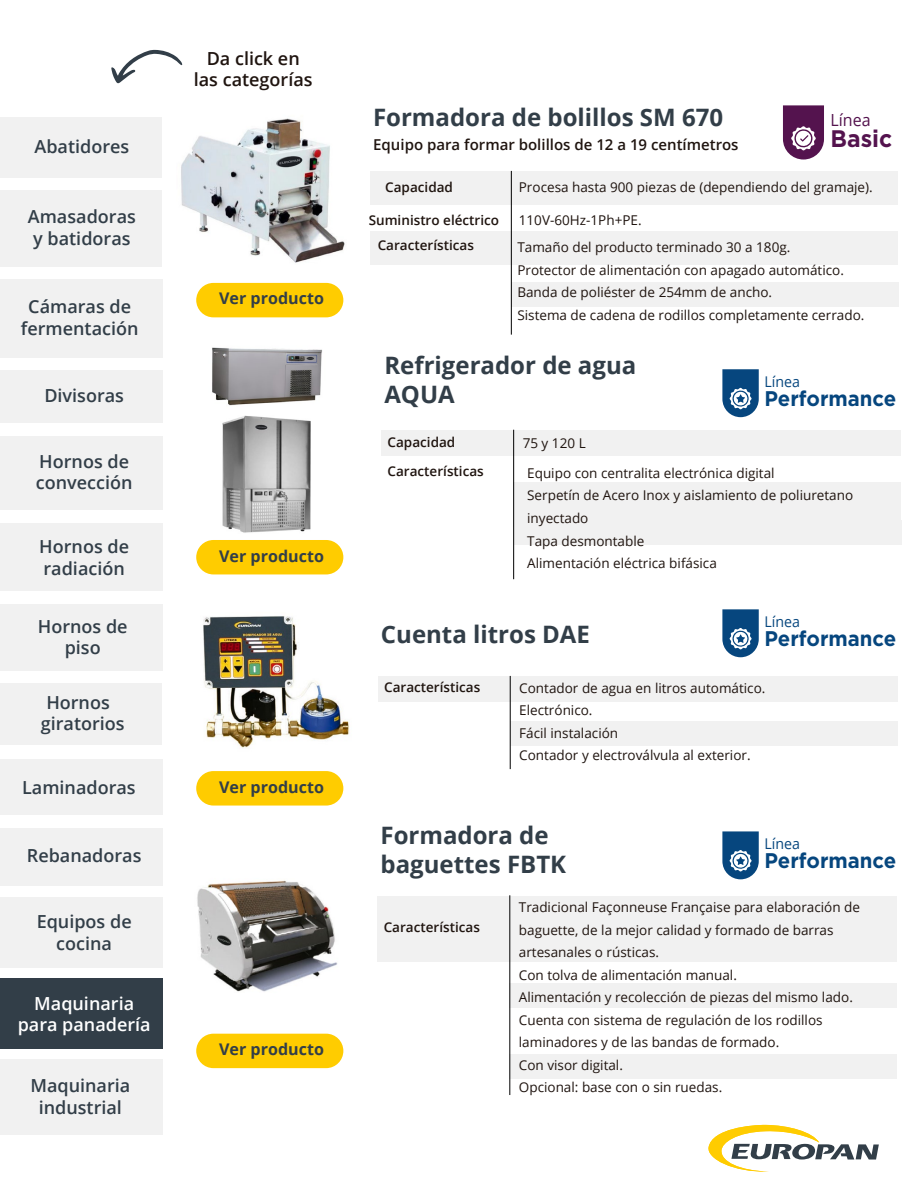
<style>
.page{position:relative;width:915px;height:1191px;background:#fff}
.page>*{position:absolute;margin:0;border:0;box-sizing:border-box;transform-origin:0 0}
.t1{font:700 24px/28.8px "Open Sans";color:#323e48}
.t2{font:700 23.85px "Gotham";color:#54134e;scale:.96 1}
.t3{font:700 21.15px "Gotham";color:#06467e;scale:.96 1}
.t4{font:600 18px/21.6px "Open Sans";color:#323e48;text-align:center}
.t5{font:600 18px/21.6px "Open Sans";color:#fff;text-align:center}
.t6{font:600 18px/21px "Open Sans";color:#1f140f;text-align:center}
.t7{font:16.65px "Open Sans";color:#54134e;scale:.96 1}
.t8{font:700 16.05px "Open Sans";color:#323e48}
.t9{font:600 15px "Open Sans";color:#1f140f}
.t10{font:14.7px "Open Sans";color:#06467e;scale:.96 1}
.t11{font:13.5px/22.5px "Open Sans";color:#1f140f}
.t12{font:600 13.5px "Open Sans";color:#1f140f}
</style>
<div class="page">
<div style="left:1px;top:1059px;width:162px;height:75px;background:#f1f1f1"></div>
<div style="left:1px;top:190px;width:161px;height:77px;background:#f1f1f1"></div>
<div style="left:1px;top:117px;width:161px;height:60px;background:#f1f1f1"></div>
<div style="left:0;top:279px;width:162px;height:78px;background:#f1f1f1"></div>
<div style="left:0;top:371px;width:162px;height:52px;background:#f1f1f1"></div>
<div style="left:0;top:436px;width:162px;height:74px;background:#f1f1f1"></div>
<div style="left:0;top:524px;width:162px;height:67px;background:#f1f1f1"></div>
<div style="left:0;top:604px;width:162px;height:66px;background:#f1f1f1"></div>
<div style="left:0;top:683px;width:161px;height:62px;background:#f1f1f1"></div>
<div style="left:0;top:759px;width:162px;height:56px;background:#f1f1f1"></div>
<div style="left:0;top:828px;width:162px;height:57px;background:#f1f1f1"></div>
<div style="left:0;top:897px;width:162px;height:70px;background:#f1f1f1"></div>
<div style="left:0;top:978px;width:162px;height:70px;background:#323e48"></div>
<svg style="left:111px;top:50px;width:71px;height:34px"></svg>
<svg style="left:783px;top:105px;width:40px;height:54px"></svg>
<svg style="left:708px;top:1124px;width:170px;height:48px"></svg>
<div style="left:370px;top:171px;width:527px;height:33px;background:#f1f1f1"></div>
<div style="left:370px;top:231px;width:527px;height:33px;background:#f1f1f1"></div>
<div style="left:511px;top:282px;width:387px;height:24px;background:#f1f1f1"></div>
<hr style="left:511px;top:171px;width:1px;height:163px;background:#000">
<img style="left:181px;top:118px;width:164px;height:145px">
<div style="left:196px;top:1033px;width:147px;height:35px;background:#fc0;border-radius:17px"></div>
<div style="left:196px;top:771px;width:147px;height:34px;background:#fc0;border-radius:17px"></div>
<div style="left:381px;top:430px;width:519px;height:25px;background:#f1f1f1"></div>
<div style="left:513px;top:482px;width:387px;height:44px;background:#f1f1f1"></div>
<div style="left:514px;top:520px;width:387px;height:24px;background:#f1f1f1"></div>
<hr style="left:513px;top:430px;width:1px;height:149px;background:#000">
<svg style="left:722px;top:369px;width:36px;height:48px"></svg>
<svg style="left:722px;top:609px;width:36px;height:48px"></svg>
<svg style="left:722px;top:831px;width:36px;height:48px"></svg>
<div style="left:378px;top:676px;width:519px;height:25px;background:#f1f1f1"></div>
<div style="left:510px;top:721px;width:387px;height:24px;background:#f1f1f1"></div>
<hr style="left:510px;top:676px;width:1px;height:93px;background:#000">
<img style="left:203px;top:616px;width:147px;height:132px">
<div style="left:377px;top:896px;width:519px;height:65px;background:#f1f1f1"></div>
<div style="left:509px;top:984px;width:387px;height:24px;background:#f1f1f1"></div>
<div style="left:509px;top:1054px;width:387px;height:24px;background:#f1f1f1"></div>
<hr style="left:509px;top:895px;width:1px;height:200px;background:#000">
<img style="left:197px;top:880px;width:141px;height:112px">
<div style="left:196px;top:540px;width:147px;height:34px;background:#fc0;border-radius:17px"></div>
<img style="left:212px;top:347px;width:110px;height:186px">
<div style="left:196px;top:283px;width:147px;height:34px;background:#fc0;border-radius:17px"></div>
<h3 class="t4" style="left:34px;top:135px;width:96px">Abatidores</h3>
<h3 class="t4" style="left:28px;top:205px;width:109px;text-align:left">Amasadoras y batidoras</h3>
<h3 class="t4" style="left:21px;top:295px;width:119px">Cámaras de fermentación</h3>
<h3 class="t4" style="left:44px;top:384px;width:81px">Divisoras</h3>
<h3 class="t4" style="left:36px;top:450px;width:98px;text-align:left">Hornos de convección</h3>
<h3 class="t4" style="left:39px;top:535px;width:91px;text-align:left">Hornos de radiación</h3>
<h3 class="t4" style="left:38px;top:615px;width:91px">Hornos de piso</h3>
<h3 class="t4" style="left:41px;top:691px;width:85px">Hornos giratorios</h3>
<h3 class="t4" style="left:22px;top:776px;width:115px">Laminadoras</h3>
<h3 class="t4" style="left:27px;top:844px;width:116px">Rebanadoras</h3>
<h3 class="t4" style="left:37px;top:910px;width:96px">Equipos de cocina</h3>
<h3 class="t5" style="left:18px;top:991px;width:134px">Maquinaria para panadería</h3>
<h3 class="t4" style="left:30px;top:1074px;width:101px">Maquinaria industrial</h3>
<h3 class="t6" style="left:194px;top:47px;width:120px">Da click en las categorías</h3>
<p class="t8" style="left:219px;top:287px;width:106px">Ver producto</p>
<p class="t8" style="left:219px;top:544px;width:106px">Ver producto</p>
<p class="t8" style="left:219px;top:775px;width:106px">Ver producto</p>
<p class="t8" style="left:219px;top:1038px;width:106px">Ver producto</p>
<h1 class="t1" style="left:373px;top:102px;width:351px">Formadora de bolillos SM 670</h1>
<p class="t7" style="left:830px;top:108px;width:43px">Línea</p>
<h2 class="t2" style="left:830px;top:123px;width:66px">Basic</h2>
<p class="t9" style="left:373px;top:134px;width:367px">Equipo para formar bolillos de 12 a 19 centímetros</p>
<p class="t12" style="left:385px;top:178px;width:69px">Capacidad</p>
<p class="t11" style="left:518px;top:176px;width:355px">Procesa hasta 900 piezas de (dependiendo del gramaje).</p>
<p class="t12" style="left:368px;top:211px;width:132px">Suministro eléctrico</p>
<p class="t11" style="left:518px;top:209px;width:124px">110V-60Hz-1Ph+PE.</p>
<p class="t12" style="left:377px;top:236px;width:98px">Características</p>
<p class="t11" style="left:517px;top:236px;width:348px">Tamaño del producto terminado 30 a 180g.<br>Protector de alimentación con apagado automático.<br>Banda de poliéster de 254mm de ancho.<br>Sistema de cadena de rodillos completamente cerrado.</p>
<h1 class="t1" style="left:384px;top:350px;width:253px">Refrigerador de agua<br>AQUA</h1>
<p class="t12" style="left:387px;top:433px;width:69px">Capacidad</p>
<p class="t11" style="left:522px;top:431px;width:64px">75 y 120 L</p>
<p class="t10" style="left:764px;top:372px;width:38px">Línea</p>
<h3 class="t3" style="left:764px;top:385px;width:139px">Performance</h3>
<p class="t12" style="left:387px;top:461px;width:98px">Características</p>
<p class="t11" style="left:527px;top:461px;width:327px">Equipo con centralita electrónica digital<br>Serpetín de Acero Inox y aislamiento de poliuretano inyectado<br>Tapa desmontable<br>Alimentación eléctrica bifásica</p>
<p class="t10" style="left:764px;top:612px;width:38px">Línea</p>
<h1 class="t1" style="left:381px;top:619px;width:210px">Cuenta litros DAE</h1>
<p class="t12" style="left:384px;top:677px;width:98px">Características</p>
<p class="t11" style="left:519px;top:676px;width:247px">Contador de agua en litros automático.<br>Electrónico.<br>Fácil instalación<br>Contador y electroválvula al exterior.</p>
<h3 class="t3" style="left:764px;top:625px;width:139px">Performance</h3>
<h1 class="t1" style="left:380px;top:820px;width:187px">Formadora de baguettes FBTK</h1>
<p class="t10" style="left:764px;top:834px;width:38px">Línea</p>
<h3 class="t3" style="left:764px;top:847px;width:139px">Performance</h3>
<p class="t12" style="left:383px;top:918px;width:98px">Características</p>
<p class="t11" style="left:518px;top:895px;width:342px">Tradicional Façonneuse Française para elaboración de baguette, de la mejor calidad y formado de barras artesanales o rústicas.<br>Con tolva de alimentación manual.<br>Alimentación y recolección de piezas del mismo lado.<br>Cuenta con sistema de regulación de los rodillos laminadores y de las bandas de formado.<br>Con visor digital.<br>Opcional: base con o sin ruedas.</p>
</div>
